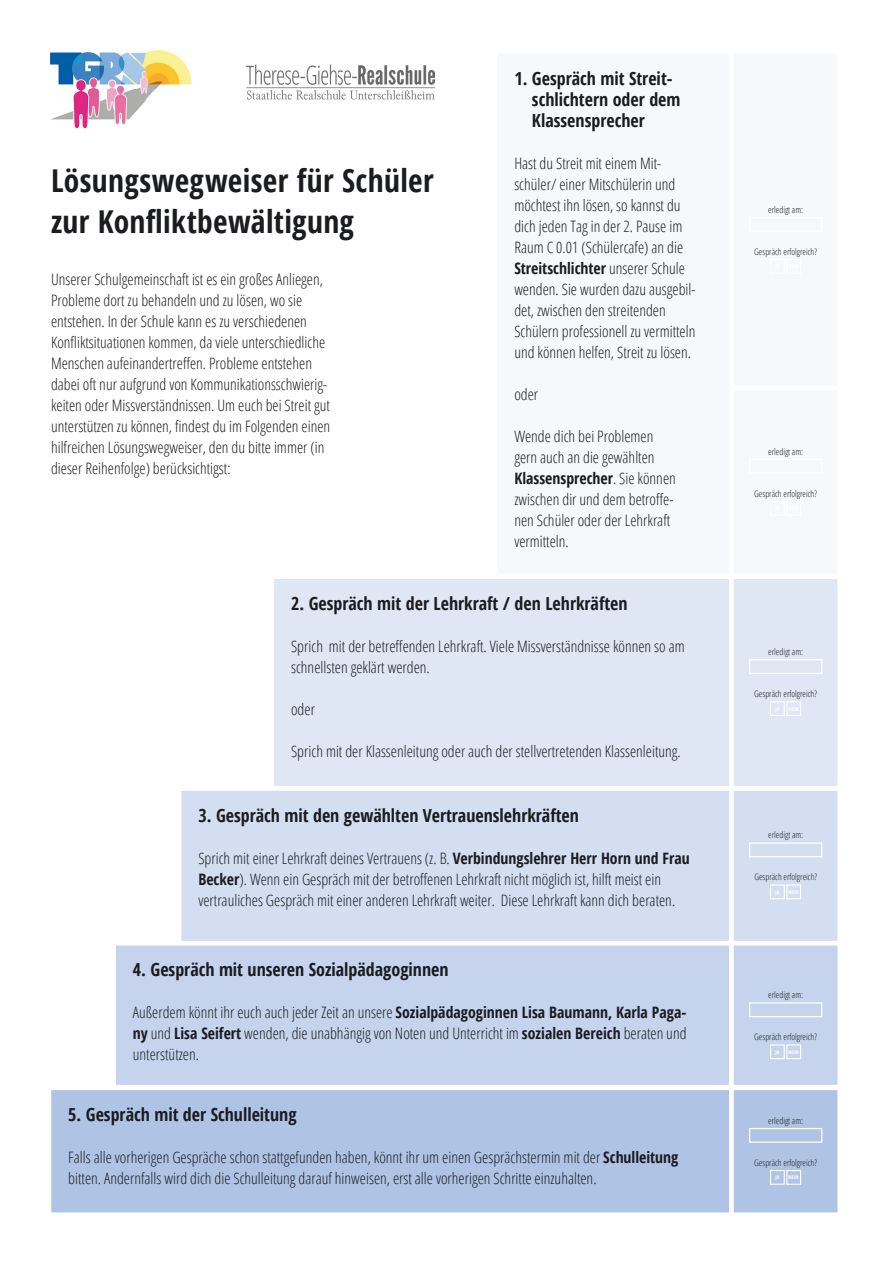
<style>
.page{position:relative;width:893px;height:1263px;background:#fff}
.page>*{position:absolute;margin:0;border:0;box-sizing:border-box;transform-origin:0 0}
.t1{font:700 condensed 31.5px/40.5px "Open Sans";letter-spacing:.01em;color:#1b1c20}
.t2{font:700 condensed 18px/21px "Open Sans";color:#1b1c20}
.t3{font:300 condensed 15.75px/21px "Open Sans";color:#1b1c20}
.t4{font:300 condensed 9px "Open Sans";color:#1b1c20}
.t5{font:700 condensed 5.1px "Open Sans";color:#fff}
.s1{font-weight:700}
</style>
<div class="page">
<div style="left:495px;top:52px;width:237px;height:524px;background:#f6f8fc"></div>
<div style="left:272px;top:577px;width:460px;height:211px;background:#dfe6f4"></div>
<div style="left:270px;top:574px;width:464px;height:216px;border:4px solid #fff"></div>
<div style="left:179px;top:788px;width:553px;height:155px;background:#d3def1"></div>
<div style="left:177px;top:786px;width:557px;height:159px;border:4px solid #fff"></div>
<div style="left:114px;top:943px;width:618px;height:144px;background:#c5d3ec"></div>
<div style="left:111px;top:941px;width:623px;height:148px;border:4px solid #fff"></div>
<div style="left:49px;top:1088px;width:683px;height:127px;background:#afc4e5"></div>
<div style="left:47px;top:1086px;width:687px;height:131px;border:4px solid #fff"></div>
<div style="left:731px;top:388px;width:109px;height:188px;background:#f6f8fc"></div>
<div style="left:731px;top:52px;width:109px;height:336px;background:#f6f8fc"></div>
<div style="left:731px;top:577px;width:109px;height:211px;background:#dfe6f4"></div>
<div style="left:729px;top:574px;width:113px;height:216px;border:4px solid #fff"></div>
<div style="left:749px;top:659px;width:73px;height:15px;background:#dfe6f4;border:1px solid #fff"></div>
<div style="left:770px;top:701px;width:15px;height:15px;border:1px solid #fff"></div>
<div style="left:786px;top:701px;width:15px;height:15px;border:1px solid #fff"></div>
<div style="left:731px;top:788px;width:109px;height:155px;background:#d3def1"></div>
<div style="left:729px;top:786px;width:113px;height:159px;border:4px solid #fff"></div>
<div style="left:749px;top:842px;width:73px;height:15px;background:#d3def1;border:1px solid #fff"></div>
<div style="left:770px;top:884px;width:15px;height:15px;border:1px solid #fff"></div>
<div style="left:786px;top:884px;width:15px;height:15px;border:1px solid #fff"></div>
<div style="left:731px;top:943px;width:109px;height:144px;background:#c5d3ec"></div>
<div style="left:729px;top:941px;width:113px;height:148px;border:4px solid #fff"></div>
<div style="left:749px;top:1002px;width:73px;height:15px;background:#c5d3ec;border:1px solid #fff"></div>
<div style="left:770px;top:1044px;width:15px;height:15px;border:1px solid #fff"></div>
<div style="left:786px;top:1044px;width:15px;height:15px;border:1px solid #fff"></div>
<div style="left:731px;top:1088px;width:109px;height:127px;background:#afc4e5"></div>
<div style="left:729px;top:1086px;width:113px;height:131px;border:4px solid #fff"></div>
<div style="left:749px;top:1128px;width:73px;height:15px;background:#afc4e5;border:1px solid #fff"></div>
<div style="left:770px;top:1170px;width:15px;height:15px;border:1px solid #fff"></div>
<div style="left:786px;top:1170px;width:15px;height:15px;border:1px solid #fff"></div>
<img style="left:51px;top:51px;width:384px;height:77px">
<h1 class="t1" style="left:51px;top:160px;width:384px">Lösungswegweiser für Schüler zur Konfliktbewältigung</h1>
<p class="t3" style="left:51px;top:268px;width:281px">Unserer Schulgemeinschaft ist es ein großes Anliegen, Probleme dort zu behandeln und zu lösen, wo sie entstehen. In der Schule kann es zu verschiedenen Konfliktsituationen kommen, da viele unterschiedliche Menschen aufeinandertreffen. Probleme entstehen dabei oft nur aufgrund von Kommunikationsschwierig&shy;keiten oder Missverständnissen. Um euch bei Streit gut unterstützen zu können, findest du im Folgenden einen hilfreichen Lösungswegweiser, den du bitte immer (in dieser Reihenfolge) berücksichtigst:</p>
<p class="t2" style="left:532px;top:67px;width:150px;text-indent:-18px">1. Gespräch mit Streit&shy;schlichtern oder dem<br>Klassensprecher</p>
<p class="t3" style="left:514px;top:152px;width:183px">Hast du Streit mit einem Mit&shy;schüler/ einer Mitschülerin und möchtest ihn lösen, so kannst du dich jeden Tag in der 2. Pause im<br>Raum C 0.01 (Schülercafe) an die<br><span class="s1">Streitschlichter</span> unserer Schule wenden. Sie wurden dazu ausgebil&shy;det, zwischen den streitenden<br>Schülern professionell zu vermitteln und können helfen, Streit zu lösen.</p>
<p class="t3" style="left:514px;top:383px;width:25px">oder</p>
<p class="t3" style="left:514px;top:425px;width:163px">Wende dich bei Problemen gern auch an die gewählten<br><span class="s1">Klassensprecher</span>. Sie können zwischen dir und dem betroffe&shy;nen Schüler oder der Lehrkraft vermitteln.</p>
<p class="t2" style="left:291px;top:592px;width:338px">2. Gespräch mit der Lehrkraft / den Lehrkräften</p>
<p class="t3" style="left:291px;top:635px;width:395px">Sprich mit der betreffenden Lehrkraft. Viele Missverständnisse können so am schnellsten geklärt werden.</p>
<p class="t3" style="left:291px;top:698px;width:25px">oder</p>
<p class="t3" style="left:291px;top:740px;width:391px">Sprich mit der Klassenleitung oder auch der stellvertretenden Klassenleitung.</p>
<p class="t2" style="left:198px;top:804px;width:382px">3. Gespräch mit den gewählten Vertrauenslehrkräften</p>
<p class="t3" style="left:198px;top:847px;width:493px">Sprich mit einer Lehrkraft deines Vertrauens (z. B. <span class="s1">Verbindungslehrer Herr Horn und Frau<br>Becker</span>). Wenn ein Gespräch mit der betroffenen Lehrkraft nicht möglich ist, hilft meist ein vertrauliches Gespräch mit einer anderen Lehrkraft weiter. Diese Lehrkraft kann dich beraten.</p>
<p class="t2" style="left:133px;top:959px;width:317px">4. Gespräch mit unseren Sozialpädagoginnen</p>
<p class="t3" style="left:133px;top:1002px;width:555px;text-align:justify">Außerdem könnt ihr euch auch jeder Zeit an unsere <span class="s1">Sozialpädagoginnen Lisa Baumann, Karla Paga&shy;ny</span> und <span class="s1">Lisa Seifert</span> wenden, die unabhängig von Noten und Unterricht im <span class="s1">sozialen Bereich</span> beraten und unterstützen.</p>
<p class="t2" style="left:68px;top:1103px;width:230px">5. Gespräch mit der Schulleitung</p>
<p class="t3" style="left:68px;top:1146px;width:612px">Falls alle vorherigen Gespräche schon stattgefunden haben, könnt ihr um einen Gesprächstermin mit der <span class="s1">Schulleitung </span>bitten. Andernfalls wird dich die Schulleitung darauf hinweisen, erst alle vorherigen Schritte einzuhalten.</p>
<p class="t4" style="left:768px;top:203px;width:36px">erledigt am:</p>
<p class="t4" style="left:754px;top:245px;width:64px">Gespräch erfolgreich?</p>
<p class="t4" style="left:768px;top:445px;width:36px">erledigt am:</p>
<p class="t4" style="left:754px;top:487px;width:64px">Gespräch erfolgreich?</p>
<p class="t4" style="left:768px;top:646px;width:36px">erledigt am:</p>
<p class="t4" style="left:754px;top:688px;width:64px">Gespräch erfolgreich?</p>
<p class="t5" style="left:775px;top:705px;width:6px">JA</p>
<p class="t5" style="left:789px;top:705px;width:12px">NEIN</p>
<p class="t4" style="left:768px;top:829px;width:36px">erledigt am:</p>
<p class="t4" style="left:754px;top:871px;width:64px">Gespräch erfolgreich?</p>
<p class="t5" style="left:775px;top:888px;width:6px">JA</p>
<p class="t5" style="left:789px;top:888px;width:12px">NEIN</p>
<p class="t4" style="left:768px;top:989px;width:36px">erledigt am:</p>
<p class="t4" style="left:754px;top:1031px;width:64px">Gespräch erfolgreich?</p>
<p class="t5" style="left:775px;top:1048px;width:6px">JA</p>
<p class="t5" style="left:789px;top:1048px;width:12px">NEIN</p>
<p class="t4" style="left:768px;top:1114px;width:36px">erledigt am:</p>
<p class="t4" style="left:754px;top:1156px;width:64px">Gespräch erfolgreich?</p>
<p class="t5" style="left:775px;top:1174px;width:6px">JA</p>
<p class="t5" style="left:789px;top:1174px;width:12px">NEIN</p>
</div>
